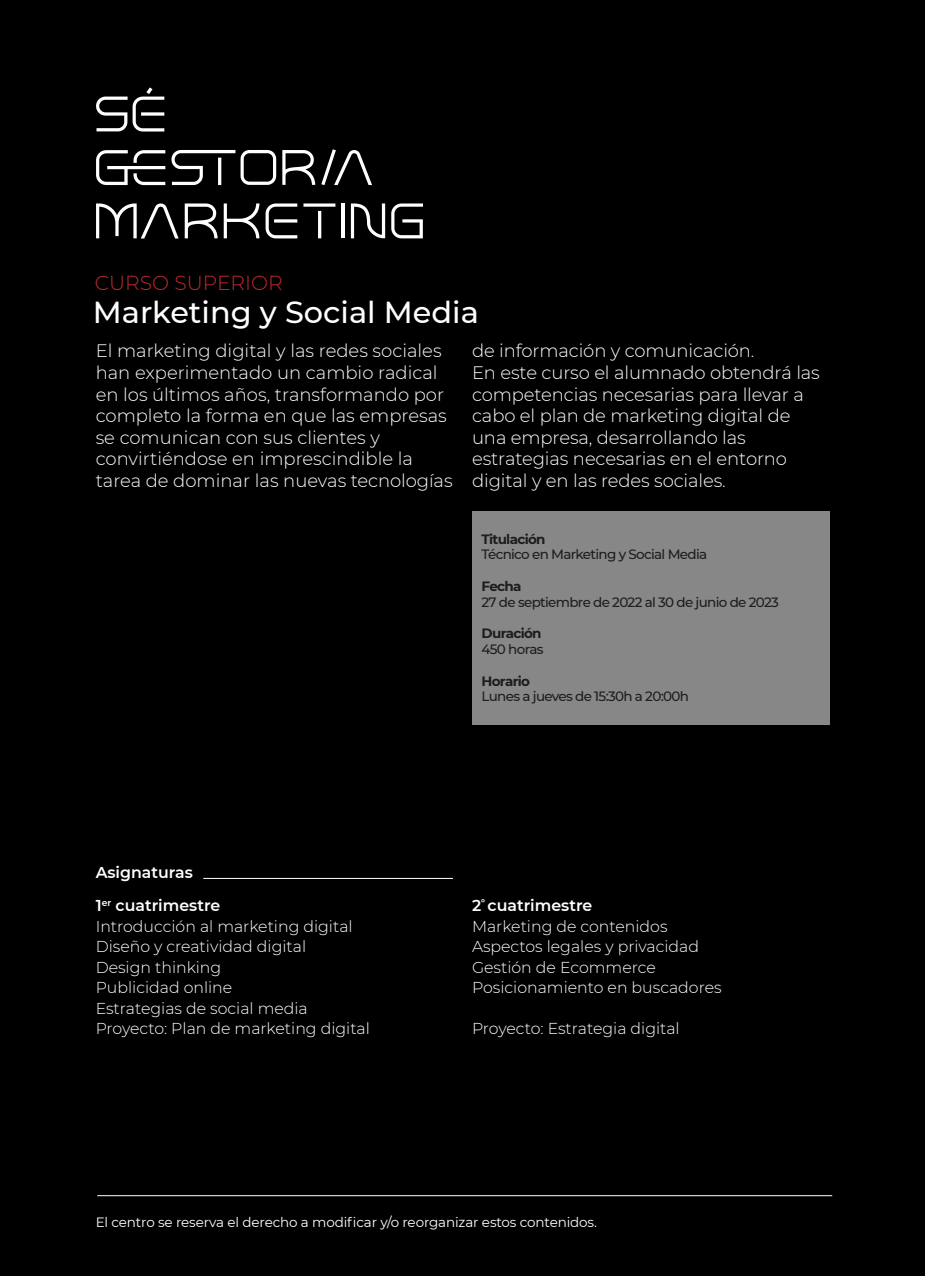
<style>
.page{position:relative;width:925px;height:1276px;background:#000}
.page>*{position:absolute;margin:0;border:0;box-sizing:border-box;transform-origin:0 0}
.t1{font:52.65px/53.6px "Stange";letter-spacing:.02em;color:#fff}
.t2{font:500 30.38px "Montserrat";color:#fff}
.t3{font:300 20.25px "Montserrat";color:#c1292e}
.t4{font:300 18px/21.6px "Montserrat";letter-spacing:-.005em;color:#fff}
.t5{font:300 15.75px/20.5px "Montserrat";color:#fff}
.t6{font:600 15.75px "Montserrat";color:#fff}
.t7{font:500 13.5px "Montserrat";letter-spacing:-.05em;color:#1d1d1b}
.t8{font:13.5px "Montserrat";letter-spacing:-.01em;color:#fff}
.t9{font:700 13.5px "Montserrat";letter-spacing:-.05em;color:#1d1d1b}
.s1{font-weight:600}
</style>
<div class="page">
<hr style="left:203px;top:878px;width:250px;height:1px;background:#fff">
<hr style="left:97px;top:1195px;width:735px;height:1px;background:#fff">
<div style="left:472px;top:511px;width:357px;height:214px;background:#878787"></div>
<h1 class="t1" style="left:94px;top:88px;width:333px">Sé<br>GéstOR/A<br>MARKETING</h1>
<p class="t3" style="left:95px;top:269px;width:189px">CURSO SUPERIOR</p>
<h2 class="t2" style="left:93px;top:291px;width:387px">Marketing y Social Media</h2>
<p class="t4" style="left:96px;top:340px;width:358px">El marketing digital y las redes sociales han experimentado un cambio radical en los últimos años, transformando por completo la forma en que las empresas se comunican con sus clientes y convirtiéndose en imprescindible la tarea de dominar las nuevas tecnologías</p>
<p class="t4" style="left:472px;top:340px;width:349px">de información y comunicación.<br>En este curso el alumnado obtendrá las competencias necesarias para llevar a cabo el plan de marketing digital de una empresa, desarrollando las estrategias necesarias en el entorno digital y en las redes sociales.</p>
<p class="t9" style="left:481px;top:529px;width:66px">Titulación</p>
<p class="t7" style="left:481px;top:545px;width:227px">Técnico en Marketing y Social Media</p>
<p class="t9" style="left:481px;top:576px;width:41px">Fecha</p>
<p class="t7" style="left:481px;top:592px;width:299px">27 de septiembre de 2022 al 30 de junio de 2023</p>
<p class="t9" style="left:481px;top:624px;width:62px">Duración</p>
<p class="t7" style="left:481px;top:640px;width:64px">450 horas</p>
<p class="t9" style="left:481px;top:671px;width:50px">Horario</p>
<p class="t7" style="left:481px;top:687px;width:209px">Lunes a jueves de 15:30h a 20:00h</p>
<p class="t6" style="left:96px;top:861px;width:99px">Asignaturas</p>
<p class="t5" style="left:96px;top:895px;width:276px"><span class="s1">1</span><sup>er</sup> <span class="s1">cuatrimestre<br></span>Introducción al marketing digital<br>Diseño y creatividad digital<br>Design thinking<br>Publicidad online<br>Estrategias de social media<br>Proyecto: Plan de marketing digital</p>
<p class="t5" style="left:472px;top:895px;width:251px"><span class="s1">2</span><sup>º</sup> <span class="s1">cuatrimestre<br></span>Marketing de contenidos<br>Aspectos legales y privacidad<br>Gestión de Ecommerce<br>Posicionamiento en buscadores</p>
<p class="t5" style="left:472px;top:1017px;width:209px">Proyecto: Estrategia digital</p>
<p class="t8" style="left:96px;top:1213px;width:503px">El centro se reserva el derecho a modificar y/o reorganizar estos contenidos.</p>
</div>
